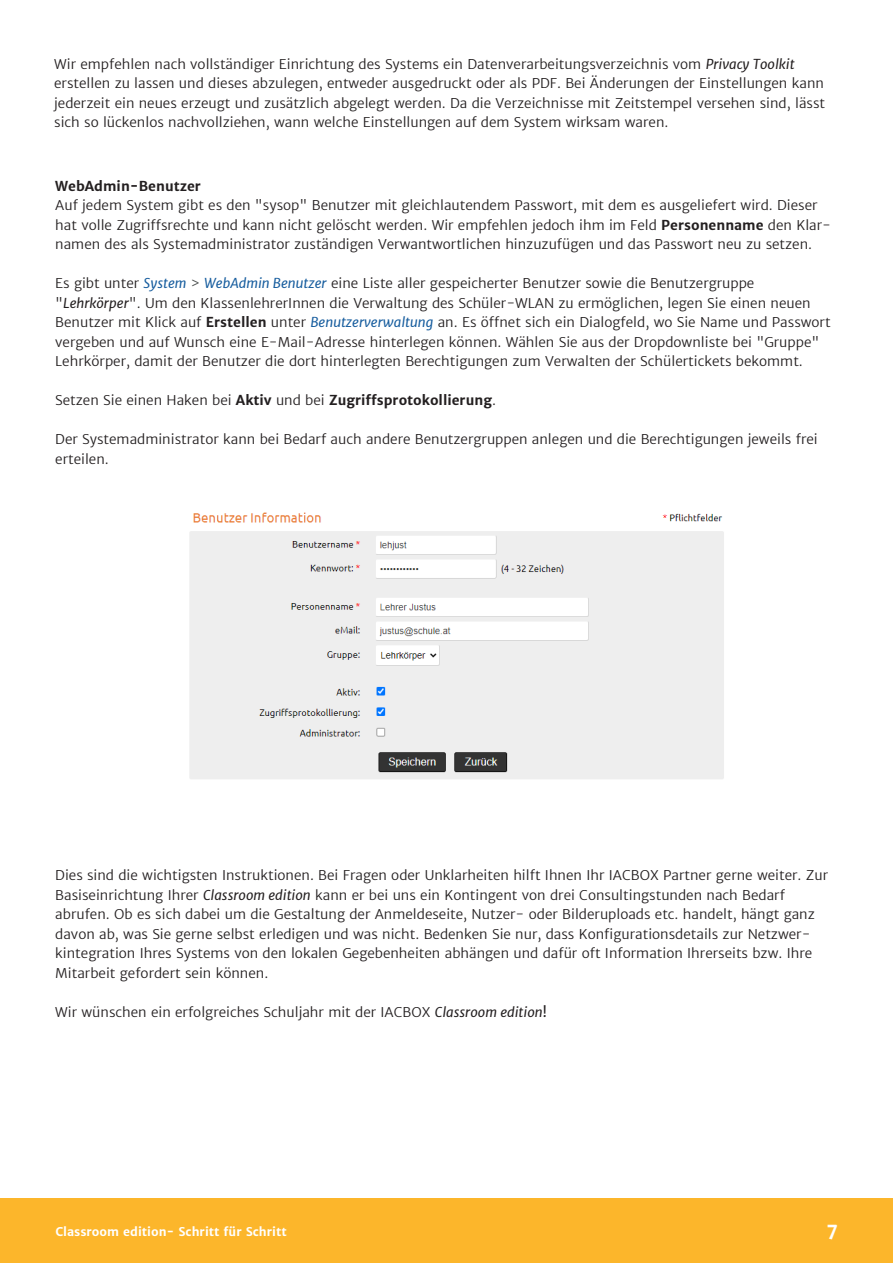
<style>
.page{position:relative;width:893px;height:1263px;background:#fff}
.page>*{position:absolute;margin:0;border:0;box-sizing:border-box;transform-origin:0 0}
.Text{font:700 18px "Merriweather Sans";color:#fff}
.t1{font:300 13.5px/19.5px "Merriweather Sans";color:#231f20}
.t2{font:700 13.5px "Merriweather Sans";color:#231f20}
.Text-2{font:700 12px "Merriweather Sans";color:#fff}
.s1{font-weight:400;font-style:italic}
.s2{font-weight:700}
.s3{font-weight:400;font-style:italic;color:#175d9e}
.s4{color:#4a4e4d}
.s5{font-weight:400}
</style>
<div class="page">
<div style="left:0;top:1198px;width:893px;height:65px;background:#fcb62b"></div>
<img style="left:189px;top:512px;width:535px;height:267px">
<p class="t1" style="left:54px;top:54px;width:742px">Wir empfehlen nach vollständiger Einrichtung des Systems ein Datenverarbeitungsverzeichnis vom <span class="s1">Privacy Toolkit</span></p>
<p class="t1" style="left:54px;top:74px;width:772px;text-align:justify">erstellen zu lassen und dieses abzulegen, entweder ausgedruckt oder als PDF. Bei Änderungen der Einstellungen kann jederzeit ein neues erzeugt und zusätzlich abgelegt werden. Da die Verzeichnisse mit Zeitstempel versehen sind, lässt sich so lückenlos nachvollziehen, wann welche Einstellungen auf dem System wirksam waren.</p>
<p class="t2" style="left:55px;top:178px;width:147px">WebAdmin-Benutzer</p>
<p class="t1" style="left:55px;top:196px;width:777px">Auf jedem System gibt es den "sysop" Benutzer mit gleichlautendem Passwort, mit dem es ausgeliefert wird. Dieser hat volle Zugriffsrechte und kann nicht gelöscht werden. Wir empfehlen jedoch ihm im Feld <span class="s2">Personenname</span> den Klar&shy;namen des als Systemadministrator zuständigen Verwantwortlichen hinzuzufügen und das Passwort neu zu setzen.</p>
<p class="t1" style="left:55px;top:274px;width:701px">Es gibt unter <span class="s3">System</span> <span class="s4">&gt;</span> <span class="s3">WebAdmin Benutzer</span> eine Liste aller gespeicherter Benutzer sowie die Benutzergruppe</p>
<p class="t1" style="left:55px;top:293px;width:757px">"<span class="s1">Lehrkörper</span>". Um den KlassenlehrerInnen die Verwaltung des Schüler-WLAN zu ermöglichen, legen Sie einen neuen</p>
<p class="t1" style="left:55px;top:313px;width:777px">Benutzer mit Klick auf <span class="s2">Erstellen</span> unter <span class="s3">Benutzerverwaltung</span> an. Es öffnet sich ein Dialogfeld, wo Sie Name und Passwort vergeben und auf Wunsch eine E-Mail-Adresse hinterlegen können. Wählen Sie aus der Dropdownliste bei "Gruppe"<br>Lehrkörper, damit der Benutzer die dort hinterlegten Berechtigungen zum Verwalten der Schülertickets bekommt.</p>
<p class="t1" style="left:55px;top:391px;width:442px">Setzen Sie einen Haken bei <span class="s2">Aktiv</span> und bei <span class="s2">Zugriffsprotokollierung</span>.</p>
<p class="t1" style="left:55px;top:430px;width:764px">Der Systemadministrator kann bei Bedarf auch andere Benutzergruppen anlegen und die Berechtigungen jeweils frei erteilen.</p>
<p class="t1" style="left:55px;top:866px;width:774px">Dies sind die wichtigsten Instruktionen. Bei Fragen oder Unklarheiten hilft Ihnen Ihr IACBOX Partner gerne weiter. Zur<br>Basiseinrichtung Ihrer <span class="s1">Classroom edition</span> kann er bei uns ein Kontingent von drei Consultingstunden nach Bedarf</p>
<p class="t1" style="left:55px;top:905px;width:761px">abrufen. Ob es sich dabei um die Gestaltung der Anmeldeseite, Nutzer- oder Bilderuploads etc. handelt, hängt ganz davon ab, was Sie gerne selbst erledigen und was nicht. Bedenken Sie nur, dass Konfigurationsdetails zur Netzwer&shy;kintegration Ihres Systems von den lokalen Gegebenheiten abhängen und dafür oft Information Ihrerseits bzw. Ihre Mitarbeit gefordert sein können.</p>
<p class="t1" style="left:55px;top:1002px;width:493px">Wir wünschen ein erfolgreiches Schuljahr mit der IACBOX <span class="s1">Classroom edition</span><span class="s5">!</span></p>
<p class="Text-2" style="left:56px;top:1224px;width:233px">Classroom edition- Schritt für Schritt</p>
<p class="Text" style="left:827px;top:1219px;width:13px">7</p>
</div>
